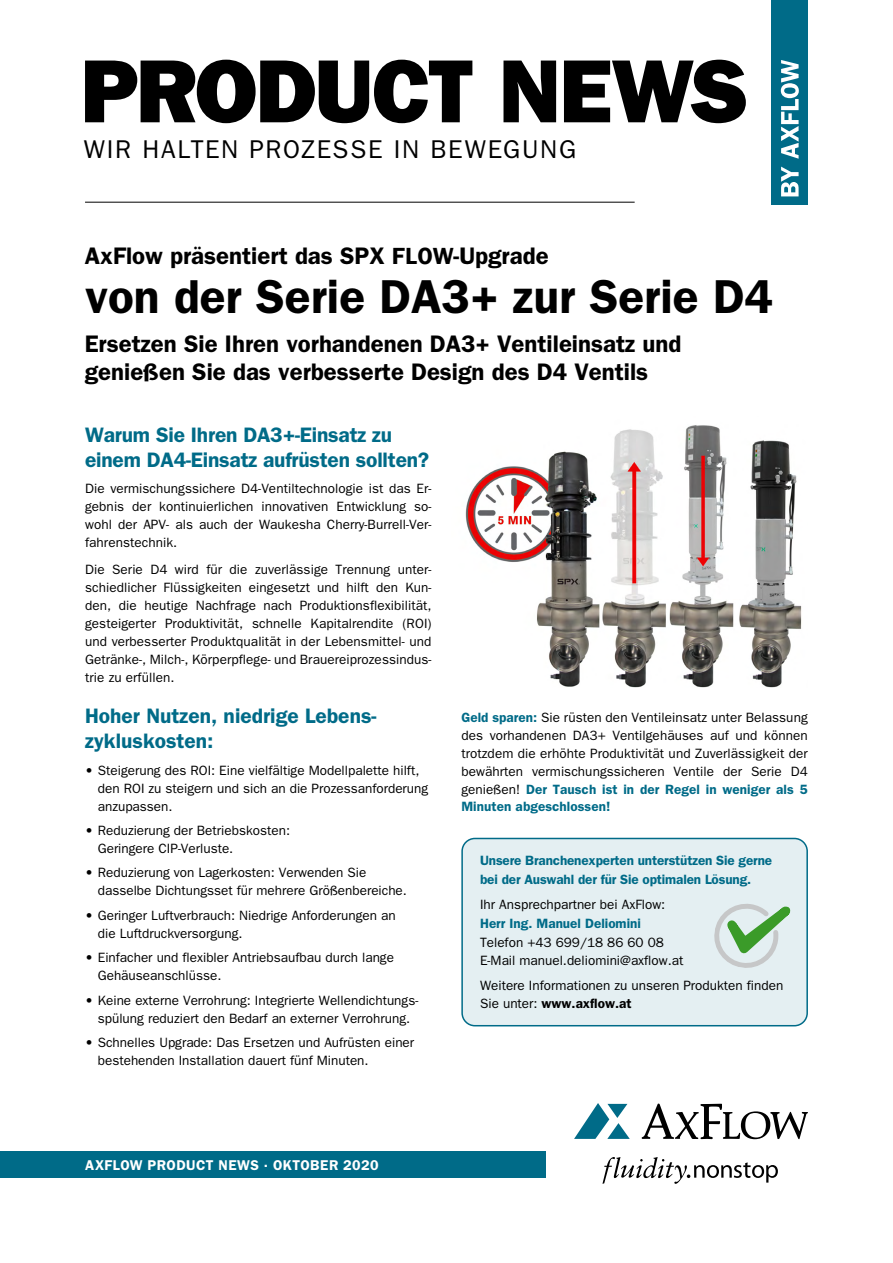
<style>
.page{position:relative;width:893px;height:1263px;background:#fff}
.page>*{position:absolute;margin:0;border:0;box-sizing:border-box;transform-origin:0 0}
.Head{font:600 47.85px "Franklin Gothic";color:#000}
.Head-2{font:25.8px "Franklin Gothic";letter-spacing:.06em;color:#000}
.Head-3{font:600 24px/28.8px "Franklin Gothic";color:#000}
.t1{font:600 21px/25.2px "Franklin Gothic";letter-spacing:-.01em;color:#006b88}
.Head-4{font:600 14.25px "Franklin Gothic";letter-spacing:.03em;color:#fff}
.Text{font:13.5px/18px "Franklin Gothic";color:#000}
.Text_Newsletter{font:13.5px/18.8px "Franklin Gothic";color:#000}
.text{font:600 13.5px/18.8px "Franklin Gothic";letter-spacing:-.01em;color:#006b88}
.Text-2{font:600 13.5px "Franklin Gothic";letter-spacing:.005em;color:#006b88}
.s1{font-weight:600;color:#006b88}
.s2{font-weight:600}
</style>
<div class="page">
<div style="left:0;top:1152px;width:545px;height:26px;background:#006b88"></div>
<svg style="left:574px;top:1103px;width:56px;height:36px"></svg>
<svg style="left:642px;top:1103px;width:166px;height:36px"></svg>
<svg style="left:602px;top:1157px;width:176px;height:27px"></svg>
<svg style="left:85px;top:60px;width:661px;height:63px"></svg>
<div style="left:772px;top:0;width:36px;height:205px;background:#006b88"></div>
<svg style="left:781px;top:60px;width:18px;height:136px"></svg>
<hr style="left:85px;top:202px;width:550px;height:1px;background:#000">
<img style="left:465px;top:425px;width:337px;height:263px">
<div style="left:462px;top:838px;width:345px;height:188px;background:#e4eff2;border-radius:13px"></div>
<div style="left:461px;top:838px;width:347px;height:188px;border:2px solid #006b88;border-radius:13px"></div>
<svg style="left:714px;top:904px;width:77px;height:64px"></svg>
<p class="Head-2" style="left:84px;top:135px;width:494px">WIR HALTEN PROZESSE IN BEWEGUNG</p>
<p class="Head-3" style="left:85px;top:240px;width:465px">AxFlow präsentiert das SPX FLOW-Upgrade</p>
<p class="Head" style="left:85px;top:268px;width:690px">von der Serie DA3+ zur Serie D4</p>
<p class="Head-3" style="left:85px;top:328px;width:598px">Ersetzen Sie Ihren vorhandenen DA3+ Ventileinsatz und genießen Sie das verbesserte Design des D4 Ventils</p>
<p class="t1" style="left:85px;top:421px;width:346px">Warum Sie Ihren DA3+-Einsatz zu einem DA4-Einsatz aufrüsten sollten?</p>
<p class="Text" style="left:85px;top:479px;width:348px;text-align:justify">Die vermischungssichere D4-Ventiltechnologie ist das Er&shy;gebnis der kontinuierlichen innovativen Entwicklung so&shy;wohl der APV- als auch der Waukesha Cherry-Burrell-Ver&shy;fahrenstechnik.</p>
<p class="Text" style="left:85px;top:560px;width:348px;text-align:justify">Die Serie D4 wird für die zuverlässige Trennung unter&shy;schiedlicher Flüssigkeiten eingesetzt und hilft den Kun&shy;den, die heutige Nachfrage nach Produktionsflexibilität, gesteigerter Produktivität, schnelle Kapitalrendite (ROI) und verbesserter Produktqualität in der Lebensmittel- und Getränke-, Milch-, Körperpflege- und Brauereiprozessindus&shy;trie zu erfüllen.</p>
<p class="t1" style="left:85px;top:703px;width:293px">Hoher Nutzen, niedrige Lebens&shy;zykluskosten:</p>
<p class="Text" style="left:98px;top:761px;width:332px;text-indent:-13px">• Steigerung des ROI: Eine vielfältige Modellpalette hilft, den ROI zu steigern und sich an die Prozessanforderung anzupassen.</p>
<p class="Text" style="left:98px;top:821px;width:194px;text-indent:-13px">• Reduzierung der Betriebskosten:<br>Geringere CIP-Verluste.</p>
<p class="Text" style="left:98px;top:863px;width:311px;text-indent:-13px">• Reduzierung von Lagerkosten: Verwenden Sie dasselbe Dichtungsset für mehrere Größenbereiche.</p>
<p class="Text" style="left:98px;top:906px;width:299px;text-indent:-13px">• Geringer Luftverbrauch: Niedrige Anforderungen an die Luftdruckversorgung.</p>
<p class="Text" style="left:98px;top:948px;width:298px;text-indent:-13px">• Einfacher und flexibler Antriebsaufbau durch lange<br>Gehäuseanschlüsse.</p>
<p class="Text" style="left:85px;top:991px;width:335px;text-align:center">• Keine externe Verrohrung: Integrierte Wellendichtungs&shy;spülung reduziert den Bedarf an externer Verrohrung.</p>
<p class="Text" style="left:98px;top:1033px;width:318px;text-indent:-13px">• Schnelles Upgrade: Das Ersetzen und Aufrüsten einer bestehenden Installation dauert fünf Minuten.</p>
<p class="Text" style="left:461px;top:708px;width:348px;text-align:justify"><span class="s1">Geld sparen:</span> Sie rüsten den Ventileinsatz unter Belassung des vorhandenen DA3+ Ventilgehäuses auf und können trotzdem die erhöhte Produktivität und Zuverlässigkeit der bewährten vermischungssicheren Ventile der Serie D4 genießen! <span class="s1">Der Tausch ist in der Regel in weniger als 5</span></p>
<p class="Text-2" style="left:461px;top:798px;width:151px">Minuten abgeschlossen!</p>
<p class="text" style="left:480px;top:851px;width:294px">Unsere Branchenexperten unterstützen Sie gerne bei der Auswahl der für Sie optimalen Lösung.</p>
<p class="Text_Newsletter" style="left:480px;top:895px;width:205px">Ihr Ansprechpartner bei AxFlow:<br><span class="s1">Herr Ing. Manuel Deliomini<br></span>Telefon +43 699/18 86 60 08<br>E-Mail manuel.deliomini@axflow.at</p>
<p class="Text_Newsletter" style="left:480px;top:976px;width:305px;line-height:18px">Weitere Informationen zu unseren Produkten finden<br>Sie unter: <span class="s2">www.axflow.at</span></p>
<p class="Head-4" style="left:85px;top:1156px;width:295px">AXFLOW PRODUCT NEWS · OKTOBER 2020</p>
</div>
